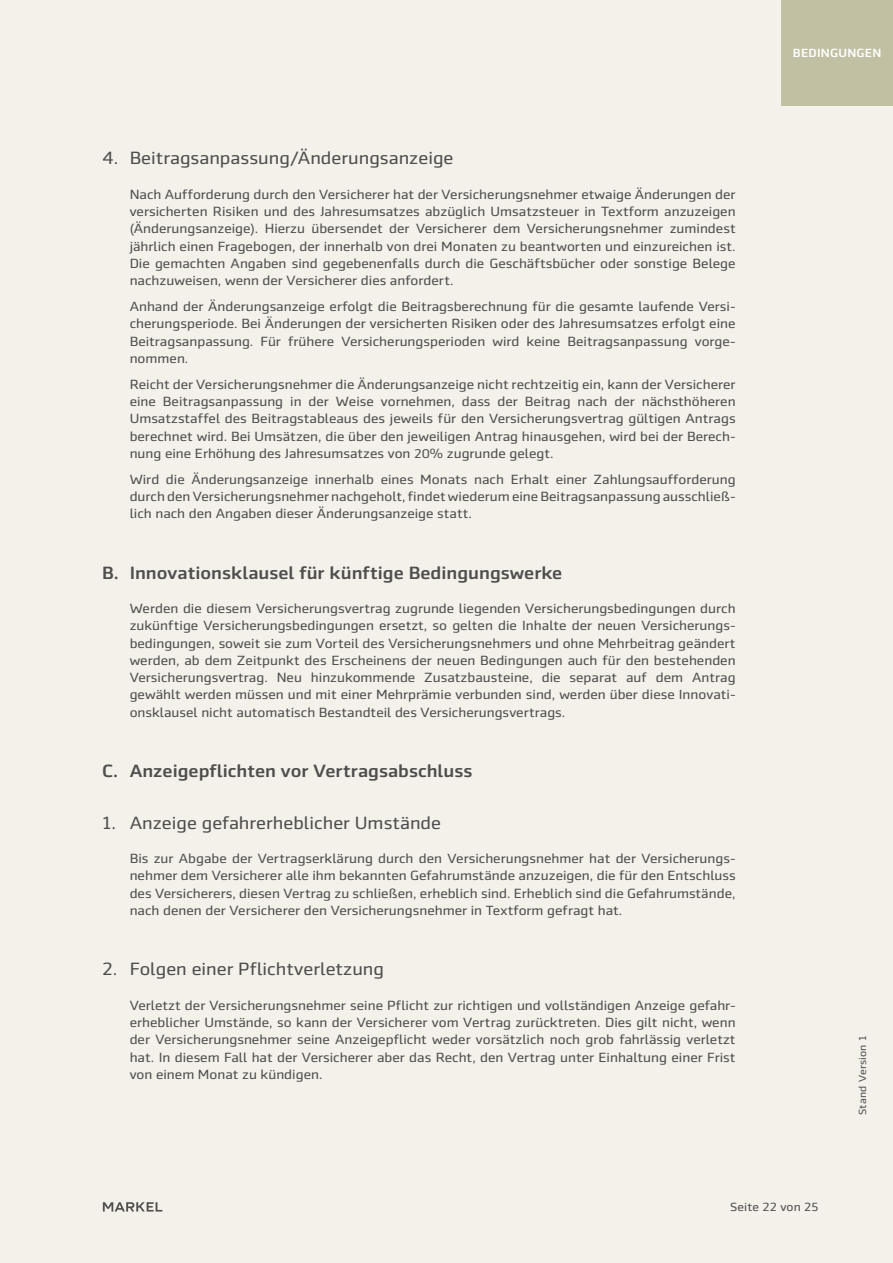
<style>
.page{position:relative;width:893px;height:1263px;background:#f3f1ea}
.page>*{position:absolute;margin:0;border:0;box-sizing:border-box;transform-origin:0 0}
.t1{font:18px "Markel Sans";color:#504e4d}
.t2{font:500 18px "Markel Sans";color:#504e4d}
.t3{font:13.5px/17.2px "Markel Sans";color:#504e4d;text-align:justify}
.t4{font:12px "Markel Sans";letter-spacing:.01em;color:#504e4d}
.t5{font:500 12px "Markel Sans";letter-spacing:.02em;color:#fff}
.t6{font:10.5px "Markel Sans";letter-spacing:.02em;color:#504e4d}
.s1{font-size:12.75px}
</style>
<div class="page">
<svg style="left:103px;top:1202px;width:59px;height:9px"></svg>
<div style="left:781px;top:0;width:112px;height:105px;background:#c1c0a3"></div>
<h1 class="t1" style="left:102px;top:148px;width:353px">4. Beitragsanpassung/Änderungsanzeige</h1>
<p class="t3" style="left:130px;top:186px;width:607px">Nach Aufforderung durch den Versicherer hat der Versicherungsnehmer etwaige Änderungen der versicherten Risiken und des Jahresumsatzes abzüglich Umsatzsteuer in Textform anzuzeigen (Änderungsanzeige). Hierzu übersendet der Versicherer dem Versicherungsnehmer zumindest jährlich einen Fragebogen, der innerhalb von drei Monaten zu beantworten und einzureichen ist.<br>Die gemachten Angaben sind gegebenenfalls durch die Geschäftsbücher oder sonstige Belege nachzuweisen, wenn der Versicherer dies anfordert.</p>
<p class="t3" style="left:130px;top:298px;width:607px">Anhand der Änderungsanzeige erfolgt die Beitragsberechnung für die gesamte laufende Versi&shy;cherungsperiode. Bei Änderungen der versicherten Risiken oder des Jahresumsatzes erfolgt eine Beitragsanpassung. Für frühere Versicherungsperioden wird keine Beitragsanpassung vorge&shy;nommen.</p>
<p class="t3" style="left:130px;top:376px;width:607px">Reicht der Versicherungsnehmer die Änderungsanzeige nicht rechtzeitig ein, kann der Versicherer eine Beitragsanpassung in der Weise vornehmen, dass der Beitrag nach der nächsthöheren Umsatzstaffel des Beitragstableaus des jeweils für den Versicherungsvertrag gültigen Antrags berechnet wird. Bei Umsätzen, die über den jeweiligen Antrag hinausgehen, wird bei der Berech&shy;nung eine Erhöhung des Jahresumsatzes von <span class="s1">20</span>% zugrunde gelegt.</p>
<p class="t3" style="left:130px;top:470px;width:607px">Wird die Änderungsanzeige innerhalb eines Monats nach Erhalt einer Zahlungsaufforderung durch den Versicherungsnehmer nachgeholt, findet wiederum eine Beitragsanpassung ausschließ&shy;lich nach den Angaben dieser Änderungsanzeige statt.</p>
<h1 class="t2" style="left:102px;top:562px;width:462px">B. Innovationsklausel für künftige Bedingungswerke</h1>
<p class="t3" style="left:130px;top:600px;width:607px">Werden die diesem Versicherungsvertrag zugrunde liegenden Versicherungsbedingungen durch zukünftige Versicherungsbedingungen ersetzt, so gelten die Inhalte der neuen Versicherungs&shy;bedingungen, soweit sie zum Vorteil des Versicherungsnehmers und ohne Mehrbeitrag geändert werden, ab dem Zeitpunkt des Erscheinens der neuen Bedingungen auch für den bestehenden Versicherungsvertrag. Neu hinzukommende Zusatzbausteine, die separat auf dem Antrag gewählt werden müssen und mit einer Mehrprämie verbunden sind, werden über diese Innovati&shy;onsklausel nicht automatisch Bestandteil des Versicherungsvertrags.</p>
<h1 class="t2" style="left:102px;top:761px;width:372px">C. Anzeigepflichten vor Vertragsabschluss</h1>
<h1 class="t1" style="left:102px;top:813px;width:341px">1. Anzeige gefahrerheblicher Umstände</h1>
<p class="t3" style="left:130px;top:850px;width:607px">Bis zur Abgabe der Vertragserklärung durch den Versicherungsnehmer hat der Versicherungs&shy;nehmer dem Versicherer alle ihm bekannten Gefahrumstände anzuzeigen, die für den Entschluss des Versicherers, diesen Vertrag zu schließen, erheblich sind. Erheblich sind die Gefahrumstände, nach denen der Versicherer den Versicherungsnehmer in Textform gefragt hat.</p>
<h1 class="t1" style="left:102px;top:959px;width:284px">2. Folgen einer Pflichtverletzung</h1>
<p class="t3" style="left:130px;top:997px;width:607px">Verletzt der Versicherungsnehmer seine Pflicht zur richtigen und vollständigen Anzeige gefahr&shy;erheblicher Umstände, so kann der Versicherer vom Vertrag zurücktreten. Dies gilt nicht, wenn der Versicherungsnehmer seine Anzeigepflicht weder vorsätzlich noch grob fahrlässig verletzt hat. In diesem Fall hat der Versicherer aber das Recht, den Vertrag unter Einhaltung einer Frist von einem Monat zu kündigen.</p>
<p class="t5" style="left:793px;top:46px;width:90px">BEDINGUNGEN</p>
<p class="t6" style="left:857px;top:1115px;width:81px;rotate:-90deg">Stand Version 1</p>
<p class="t4" style="left:730px;top:1200px;width:90px">Seite 22 von 25</p>
</div>
